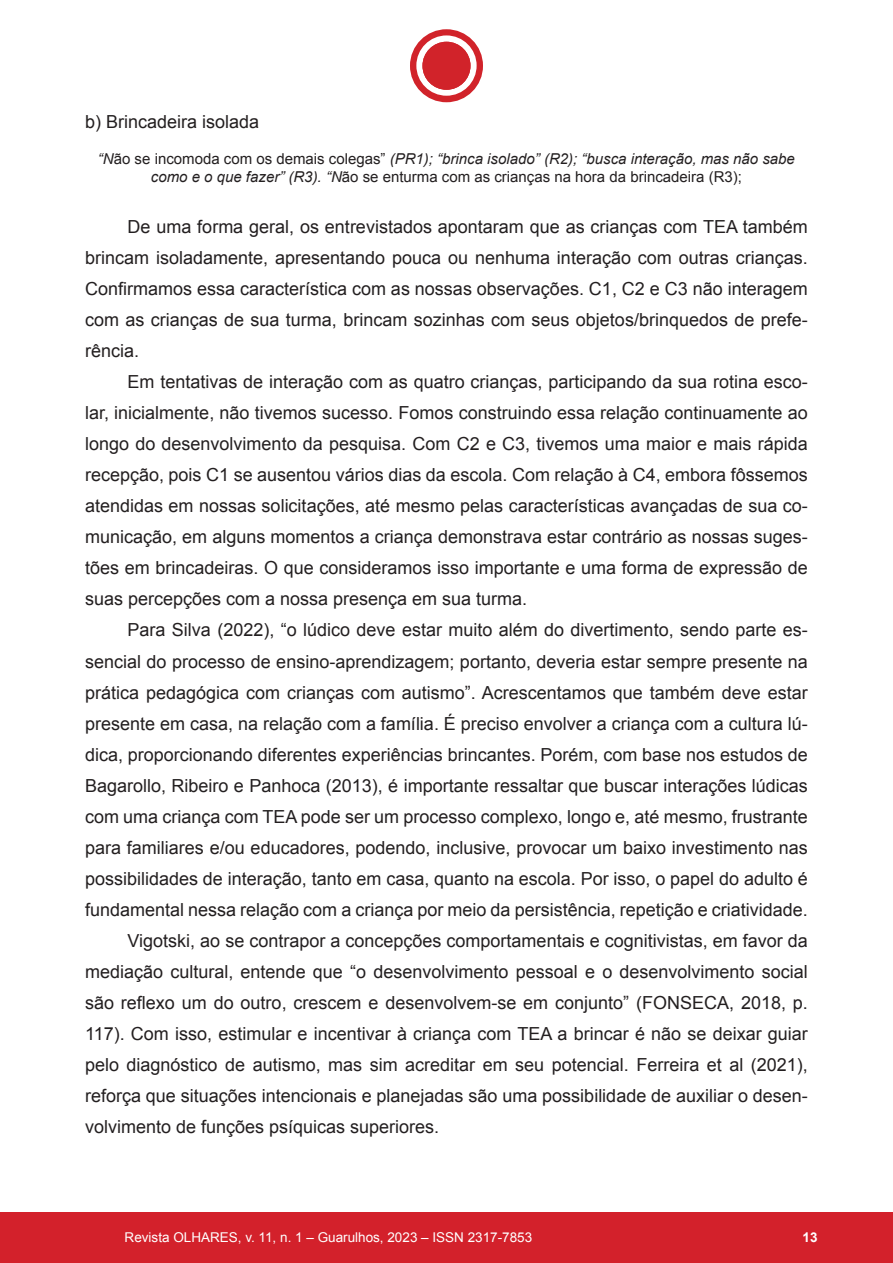
<style>
.page{position:relative;width:893px;height:1263px;background:#fff}
.page>*{position:absolute;margin:0;border:0;box-sizing:border-box;transform-origin:0 0}
._02_Texto{font:18px/31px "Arial";color:#231f20;text-align:justify}
.t1{font:15px/18px "Arial";color:#231f20;text-align:center}
.t2{font:13.5px "Arial";color:#fff}
.t3{font:700 13.5px "Arial";color:#fff}
.s1{font-style:italic}
</style>
<div class="page">
<div style="left:0;top:1212px;width:893px;height:51px;background:#d3212b"></div>
<div style="left:410px;top:29px;width:73px;height:73px;background:#d1232a;border-radius:50%"></div>
<svg style="left:416px;top:35px;width:61px;height:61px"></svg>
<div style="left:422px;top:42px;width:48px;height:48px;background:#d1232a;border-radius:50%"></div>
<p class="_02_Texto" style="left:85px;top:106px;width:176px">b) Brincadeira isolada</p>
<p class="t1" style="left:98px;top:150px;width:698px"><span class="s1">“N</span>ão se incomoda com os demais colegas” <span class="s1">(PR1); “brinca isolado” (R2); “busca interação, mas não sabe como e o que fazer” (R3). “N</span>ão se enturma com as crianças na hora da brincadeira (R3);</p>
<p class="_02_Texto" style="left:85px;top:211px;width:724px;text-indent:43px">De uma forma geral, os entrevistados apontaram que as crianças com TEA também brincam isoladamente, apresentando pouca ou nenhuma interação com outras crianças.<br>Confirmamos essa característica com as nossas observações. C1, C2 e C3 não interagem com as crianças de sua turma, brincam sozinhas com seus objetos/brinquedos de prefe&shy;rência.</p>
<p class="_02_Texto" style="left:85px;top:366px;width:724px;text-indent:43px">Em tentativas de interação com as quatro crianças, participando da sua rotina esco&shy;lar, inicialmente, não tivemos sucesso. Fomos construindo essa relação continuamente ao longo do desenvolvimento da pesquisa. Com C2 e C3, tivemos uma maior e mais rápida recepção, pois C1 se ausentou vários dias da escola. Com relação à C4, embora fôssemos atendidas em nossas solicitações, até mesmo pelas características avançadas de sua co&shy;municação, em alguns momentos a criança demonstrava estar contrário as nossas suges&shy;tões em brincadeiras. O que consideramos isso importante e uma forma de expressão de suas percepções com a nossa presença em sua turma.</p>
<p class="_02_Texto" style="left:85px;top:615px;width:724px;text-indent:43px">Para Silva (2022), “o lúdico deve estar muito além do divertimento, sendo parte es&shy;sencial do processo de ensino-aprendizagem; portanto, deveria estar sempre presente na prática pedagógica com crianças com autismo”. Acrescentamos que também deve estar presente em casa, na relação com a família. É preciso envolver a criança com a cultura lú&shy;dica, proporcionando diferentes experiências brincantes. Porém, com base nos estudos de Bagarollo, Ribeiro e Panhoca (2013), é importante ressaltar que buscar interações lúdicas com uma criança com TEA pode ser um processo complexo, longo e, até mesmo, frustrante para familiares e/ou educadores, podendo, inclusive, provocar um baixo investimento nas possibilidades de interação, tanto em casa, quanto na escola. Por isso, o papel do adulto é fundamental nessa relação com a criança por meio da persistência, repetição e criatividade.</p>
<p class="_02_Texto" style="left:85px;top:925px;width:724px;text-indent:43px">Vigotski, ao se contrapor a concepções comportamentais e cognitivistas, em favor da mediação cultural, entende que “o desenvolvimento pessoal e o desenvolvimento social são reflexo um do outro, crescem e desenvolvem-se em conjunto” (FONSECA, 2018, p.<br>117). Com isso, estimular e incentivar à criança com TEA a brincar é não se deixar guiar pelo diagnóstico de autismo, mas sim acreditar em seu potencial. Ferreira et al (2021), reforça que situações intencionais e planejadas são uma possibilidade de auxiliar o desen&shy;volvimento de funções psíquicas superiores.</p>
<p class="t2" style="left:125px;top:1229px;width:409px">Revista OLHARES, v. 11, n. 1 – Guarulhos, 2023 – ISSN 2317-7853</p>
<p class="t3" style="left:802px;top:1228px;width:17px">13</p>
</div>
